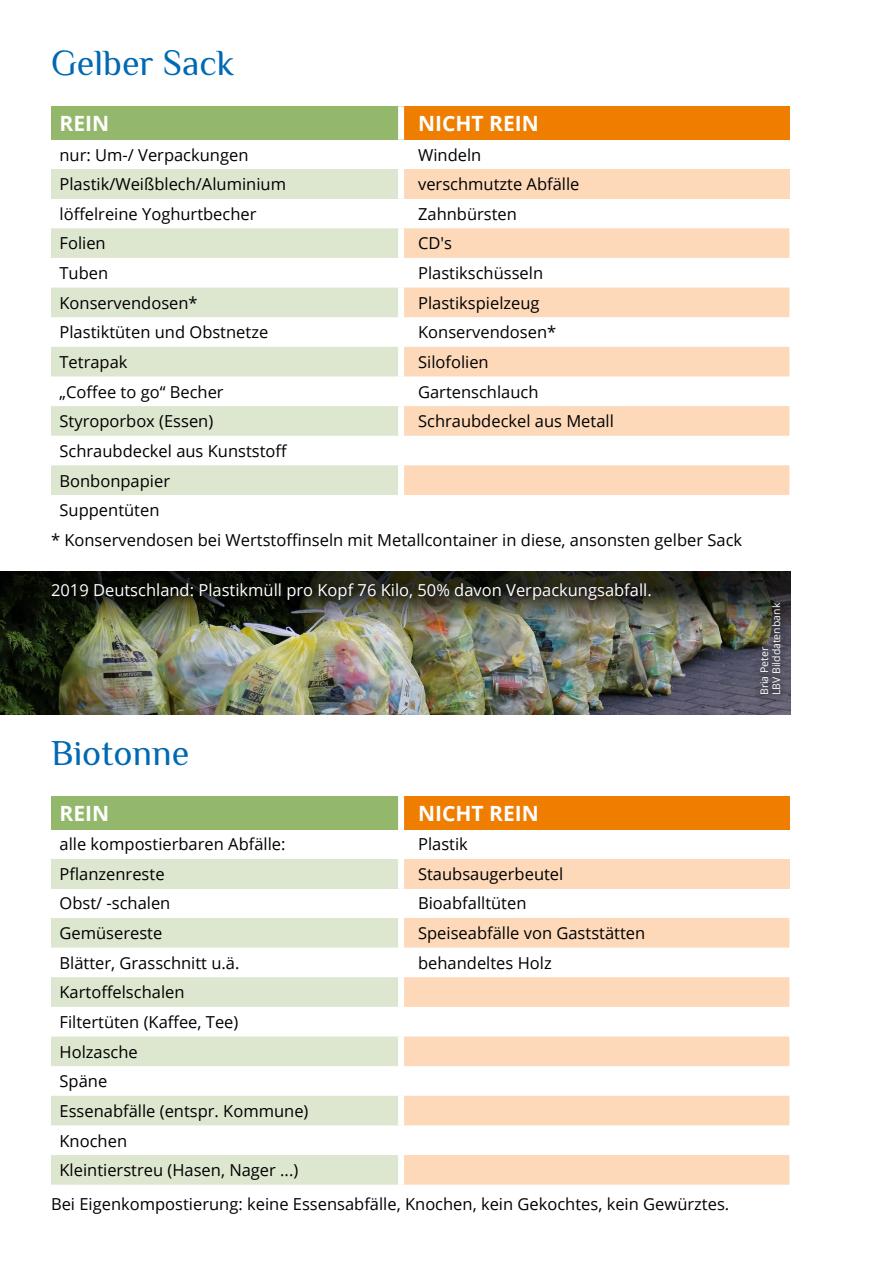
<style>
.page{position:relative;width:893px;height:1263px;background:#fff}
.page>*{position:absolute;margin:0;border:0;box-sizing:border-box;transform-origin:0 0}
.t1{font:36px "Philosopher";color:#0069b4}
.t2{font:700 21px "Open Sans";color:#fff}
.t3{font:16.5px/29.7px "Open Sans";color:#000}
.t4{font:16.5px "Open Sans";color:#fff}
.t5{font:10.5px/12px "Open Sans";color:#fff}
</style>
<div class="page">
<div style="left:51px;top:106px;width:350px;height:33px;background:#93b86b"></div>
<div style="left:401px;top:106px;width:388px;height:33px;background:#ef7d00"></div>
<div style="left:51px;top:169px;width:350px;height:30px;background:#dde7cf"></div>
<div style="left:401px;top:169px;width:388px;height:30px;background:#fdd9b9"></div>
<svg style="left:51px;top:228px;width:347px;height:267px;fill:#dde7cf"></svg>
<svg style="left:404px;top:228px;width:385px;height:267px;fill:#fdd9b9"></svg>
<div style="left:398px;top:106px;width:6px;height:33px;background:#fff"></div>
<div style="left:398px;top:169px;width:6px;height:30px;background:#fff"></div>
<div style="left:51px;top:796px;width:350px;height:33px;background:#93b86b"></div>
<div style="left:401px;top:796px;width:388px;height:33px;background:#ef7d00"></div>
<div style="left:51px;top:859px;width:350px;height:29px;background:#dde7cf"></div>
<div style="left:401px;top:859px;width:388px;height:29px;background:#fdd9b9"></div>
<svg style="left:51px;top:918px;width:347px;height:267px;fill:#dde7cf"></svg>
<svg style="left:404px;top:918px;width:385px;height:267px;fill:#fdd9b9"></svg>
<div style="left:398px;top:796px;width:6px;height:33px;background:#fff"></div>
<div style="left:398px;top:859px;width:6px;height:29px;background:#fff"></div>
<img style="left:0;top:571px;width:791px;height:143px">
<div style="left:47px;top:579px;width:614px;height:31px;background:#000;opacity:.75"></div>
<div style="left:753px;top:596px;width:35px;height:106px;background:#000;opacity:.75"></div>
<h1 class="t1" style="left:51px;top:40px;width:185px">Gelber Sack</h1>
<p class="t2" style="left:60px;top:108px;width:51px">REIN</p>
<p class="t2" style="left:418px;top:108px;width:122px">NICHT REIN</p>
<p class="t3" style="left:60px;top:139px;width:190px">nur: Um-/ Verpackungen</p>
<p class="t3" style="left:418px;top:139px;width:65px">Windeln</p>
<p class="t3" style="left:60px;top:169px;width:228px">Plastik/Weißblech/Aluminium</p>
<p class="t3" style="left:418px;top:169px;width:163px">verschmutzte Abfälle</p>
<p class="t3" style="left:60px;top:199px;width:199px">löffelreine Yoghurtbecher</p>
<p class="t3" style="left:418px;top:199px;width:100px">Zahnbürsten</p>
<p class="t3" style="left:60px;top:228px;width:48px">Folien</p>
<p class="t3" style="left:418px;top:228px;width:35px">CD's</p>
<p class="t3" style="left:60px;top:258px;width:50px">Tuben</p>
<p class="t3" style="left:418px;top:258px;width:127px">Plastikschüsseln</p>
<p class="t3" style="left:60px;top:287px;width:140px">Konservendosen*</p>
<p class="t3" style="left:418px;top:287px;width:123px">Plastikspielzeug</p>
<p class="t3" style="left:60px;top:317px;width:210px">Plastiktüten und Obstnetze</p>
<p class="t3" style="left:418px;top:317px;width:140px">Konservendosen*</p>
<p class="t3" style="left:60px;top:347px;width:70px">Tetrapak</p>
<p class="t3" style="left:418px;top:347px;width:72px">Silofolien</p>
<p class="t3" style="left:60px;top:376px;width:166px">„Coffee to go“ Becher</p>
<p class="t3" style="left:418px;top:376px;width:122px">Gartenschlauch</p>
<p class="t3" style="left:60px;top:406px;width:155px">Styroporbox (Essen)</p>
<p class="t3" style="left:418px;top:406px;width:197px">Schraubdeckel aus Metall</p>
<p class="t3" style="left:60px;top:436px;width:229px">Schraubdeckel aus Kunststoff<br>Bonbonpapier<br>Suppentüten</p>
<p class="t3" style="left:51px;top:524px;width:693px">* Konservendosen bei Wertstoffinseln mit Metallcontainer in diese, ansonsten gelber Sack</p>
<p class="t4" style="left:51px;top:579px;width:602px">2019 Deutschland: Plastikmüll pro Kopf 76 Kilo, 50% davon Verpackungsabfall.</p>
<p class="t5" style="left:758px;top:695px;width:94px;rotate:-90deg">Bria Peter<br>LBV Bilddatenbank</p>
<h1 class="t1" style="left:51px;top:729px;width:140px">Biotonne</h1>
<p class="t2" style="left:60px;top:798px;width:51px">REIN</p>
<p class="t2" style="left:418px;top:798px;width:122px">NICHT REIN</p>
<p class="t3" style="left:60px;top:829px;width:228px">alle kompostierbaren Abfälle:</p>
<p class="t3" style="left:418px;top:829px;width:51px">Plastik</p>
<p class="t3" style="left:60px;top:858px;width:107px">Pflanzenreste</p>
<p class="t3" style="left:418px;top:858px;width:147px">Staubsaugerbeutel</p>
<p class="t3" style="left:60px;top:888px;width:112px">Obst/ -schalen</p>
<p class="t3" style="left:418px;top:888px;width:110px">Bioabfalltüten</p>
<p class="t3" style="left:60px;top:918px;width:104px">Gemüsereste</p>
<p class="t3" style="left:418px;top:918px;width:229px">Speiseabfälle von Gaststätten</p>
<p class="t3" style="left:60px;top:947px;width:181px">Blätter, Grasschnitt u.ä.</p>
<p class="t3" style="left:418px;top:947px;width:135px">behandeltes Holz</p>
<p class="t3" style="left:60px;top:977px;width:250px">Kartoffelschalen<br>Filtertüten (Kaffee, Tee)<br>Holzasche<br>Späne<br>Essenabfälle (entspr. Kommune)<br>Knochen<br>Kleintierstreu (Hasen, Nager ...)</p>
<p class="t3" style="left:51px;top:1189px;width:680px">Bei Eigenkompostierung: keine Essensabfälle, Knochen, kein Gekochtes, kein Gewürztes.</p>
</div>
